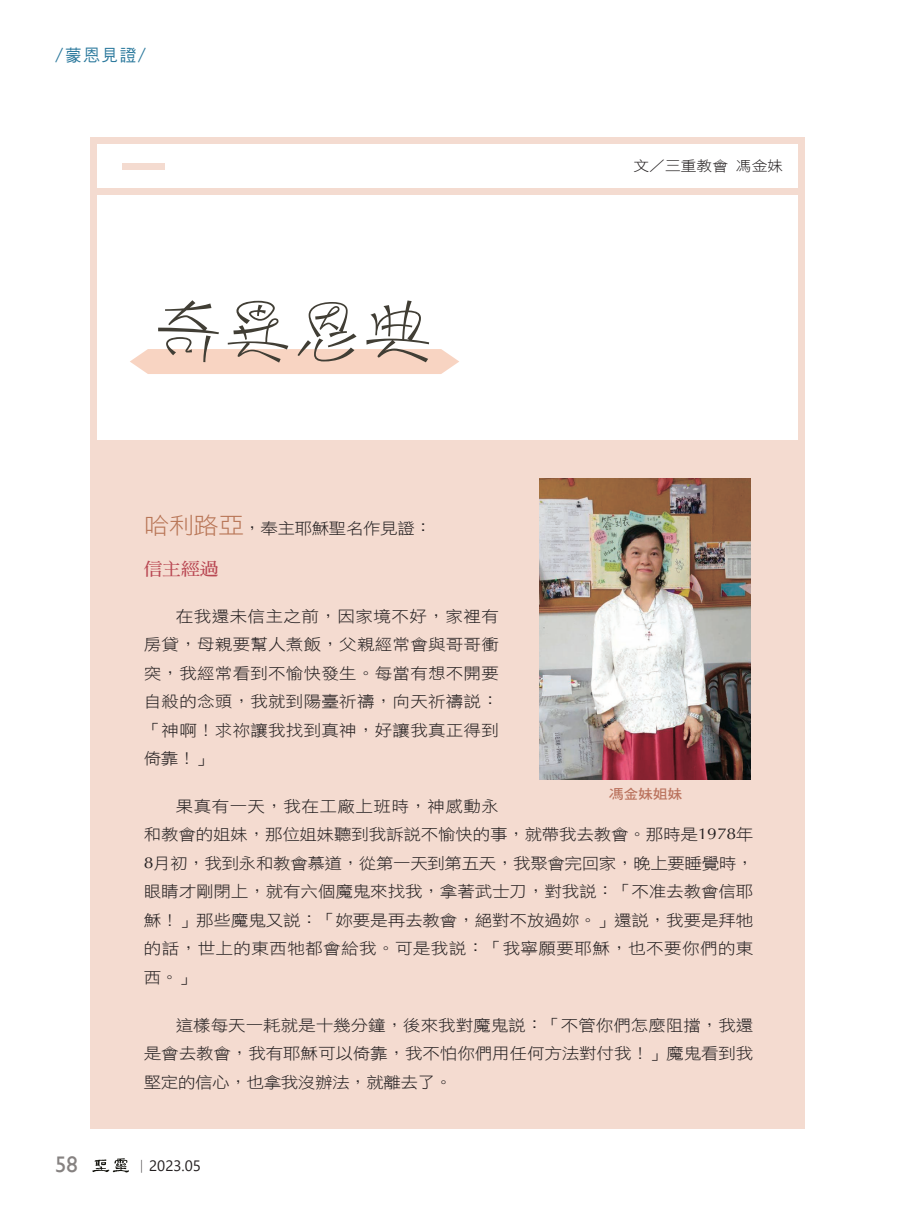
<style>
.page{position:relative;width:906px;height:1217px;background:#fff}
.page>*{position:absolute;margin:0;border:0;box-sizing:border-box;transform-origin:0 0}
.題目_凝書體{font:68.1px "DF Hui Sa W2 WINP BF";color:#413e35}
.t1{font:22.5px "Gill Sans";color:#868281}
.中標{font:17.55px "DF Ming W7 WIN BF";color:#b94853;scale:1.08 1}
.專欄{font:16.5px "DF Hei W5 WIN BF";color:#2a789c}
.Normal-首段{font:15.75px/28.5px "DF Hei W3 WIN BF";letter-spacing:-.01em;color:#231f20;text-align:justify;scale:1.11 1}
.t2{font:15px "Segoe UI";color:#231f20}
.作者{font:14.1px "DF Hei W3 WIN BF";color:#231f20;scale:1.11 1}
.圖說_大{font:13.5px "DF Hei W7 WIN BF";letter-spacing:-.025em;color:#ba725d;scale:1.11 1}
.s1{font-size:22.95px;color:#b87556}
.s2{font-family:"Optima"}
.s3{font-family:"Adobe Ming Std";font-weight:300}
</style>
<div class="page">
<div style="left:90px;top:440px;width:714px;height:688px;background:#f4dbd0"></div>
<div style="left:90px;top:137px;width:714px;height:7px;background:#f4dbd0"></div>
<div style="left:90px;top:188px;width:714px;height:7px;background:#f4dbd0"></div>
<div style="left:123px;top:163px;width:42px;height:6px;background:#f4dbd0"></div>
<div style="left:798px;top:137px;width:6px;height:303px;background:#f4dbd0"></div>
<div style="left:90px;top:137px;width:6px;height:303px;background:#f4dbd0"></div>
<div style="left:130px;top:349px;width:329px;height:25px;background:#f8d4c2"></div>
<img style="left:539px;top:478px;width:211px;height:301px">
<svg style="left:92px;top:1158px;width:37px;height:14px"></svg>
<p class="專欄" style="left:55px;top:47px;width:92px">/蒙恩見證/</p>
<p class="題目_凝書體" style="left:152px;top:297px;width:283px">奇異恩典</p>
<p class="作者" style="left:633px;top:159px;width:136px">文／三重教會 馮金妹</p>
<p class="Normal-首段" style="left:144px;top:513px;width:261px"><span class="s1">哈利路亞</span>，奉主耶穌聖名作見證：</p>
<p class="中標" style="left:144px;top:560px;width:71px">信主經過</p>
<p class="Normal-首段" style="left:144px;top:601px;width:321px;text-indent:32px">在我還未信主之前，因家境不好，家裡有房貸，母親要幫人煮飯，父親經常會與哥哥衝突，我經常看到不愉快發生。每當有想不開要自殺的念頭，我就到陽臺祈禱，向天祈禱說：「神啊！求祢讓我找到真神，好讓我真正得到倚靠！」</p>
<p class="Normal-首段" style="left:144px;top:791px;width:551px;text-align:left;text-indent:32px">果真有一天，我在工廠上班時，神感動永<br>和教會的姐妹，那位姐妹聽到我訴說不愉快的事，就帶我去教會。那時是<span class="s2">1978</span>年<span class="s2">8</span>月初，我到永和教會慕道，從第一天到第五天，我聚會完回家，晚上要睡覺時，眼睛才剛閉上，就有六個魔鬼來找我，拿著武士刀，對我說：「不准去教會信耶穌！」那些魔鬼又說：「妳要是再去教會，絕對不放過妳。」還說，我要是拜牠的話，世上的東西牠都會給我。可是我說：「我寧願要耶穌，也不要你們的東西。」</p>
<p class="Normal-首段" style="left:144px;top:1010px;width:551px;text-indent:32px">這樣每天一耗就是十幾分鐘，後來我對魔鬼說：「不管你們怎麼阻擋，我還是會去教會，我有耶穌可以倚靠，我不怕你們用任何方法對付我！」魔鬼看到我堅定的信心，也拿我沒辦法，就離去了。</p>
<p class="圖說_大" style="left:609px;top:787px;width:68px">馮金妹姐妹</p>
<p class="t1" style="left:55px;top:1150px;width:24px">58</p>
<p class="t2" style="left:134px;top:1151px;width:68px"><span class="s3">｜</span>2023.05</p>
</div>
